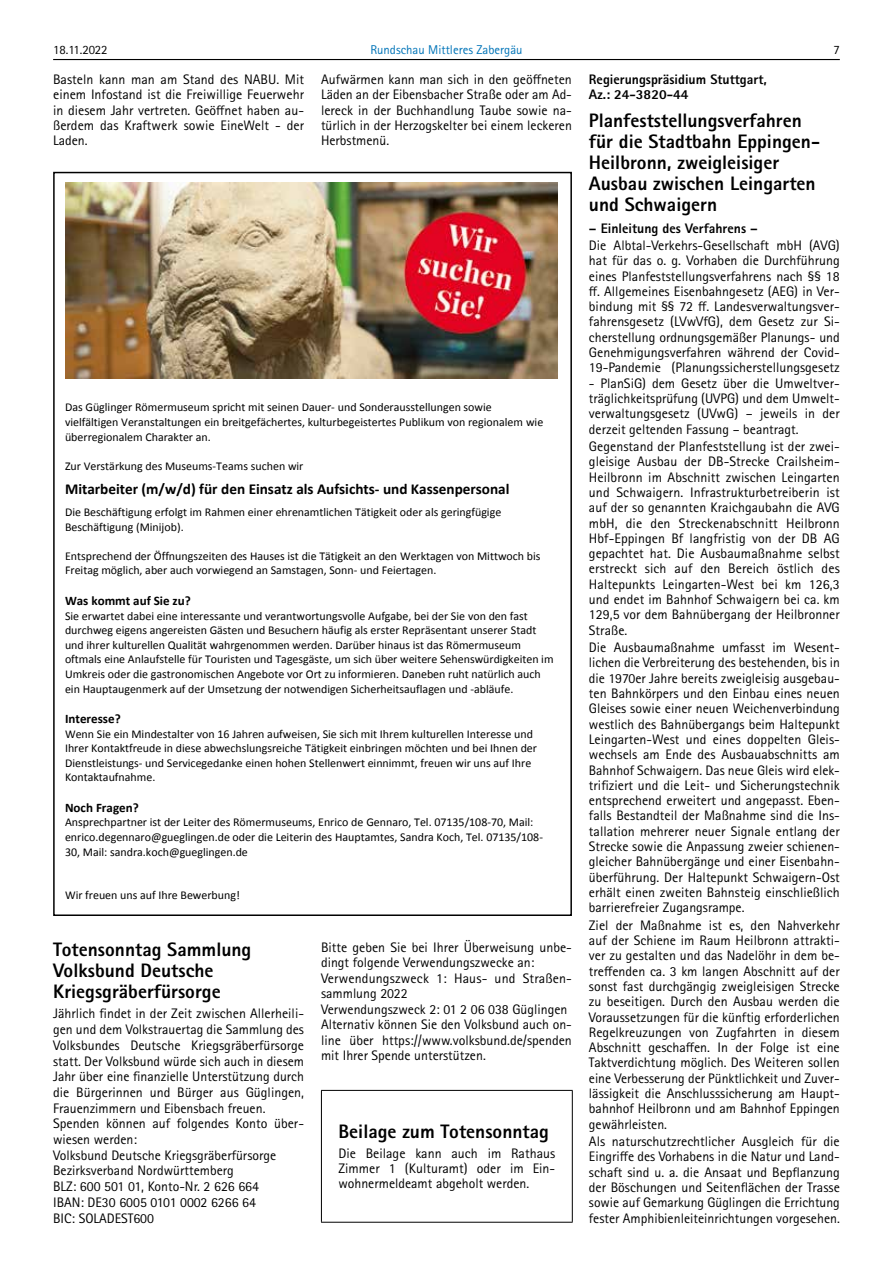
<style>
.page{position:relative;width:893px;height:1263px;background:#fff}
.page>*{position:absolute;margin:0;border:0;box-sizing:border-box;transform-origin:0 0}
.t1{font:800 19.5px/21px "Rotis Sans Serif W1 G";color:#000}
.t2{font:700 15.15px "Calibri";color:#000}
.t3{font:13.8px/15.3px "Rotis Sans Serif W1 G";color:#000;text-align:justify}
.t4{font:800 13.8px/15.3px "Rotis Sans Serif W1 G";color:#000}
.t5{font:700 13.05px "Calibri";color:#000}
.t6{font:12.75px "Rotis Sans Serif W1 G";color:#0074b8}
.t7{font:12.75px "Rotis Sans Serif W1 G";color:#000}
.t8{font:12px/14.5px "Calibri";color:#000}
</style>
<div class="page">
<hr style="left:53px;top:59px;width:787px;height:1px;background:#000">
<img style="left:65px;top:182px;width:493px;height:197px">
<hr style="left:321px;top:1090px;width:252px;height:1px;background:#000">
<hr style="left:321px;top:1091px;width:1px;height:131px;background:#000">
<hr style="left:572px;top:1091px;width:1px;height:131px;background:#000">
<hr style="left:321px;top:1222px;width:252px;height:1px;background:#000">
<p class="t7" style="left:53px;top:42px;width:56px">18.11.2022</p>
<p class="t6" style="left:370px;top:42px;width:154px">Rundschau Mittleres Zabergäu</p>
<p class="t7" style="left:833px;top:42px;width:8px">7</p>
<p class="t3" style="left:53px;top:72px;width:252px">Basteln kann man am Stand des NABU. Mit einem Infostand ist die Freiwillige Feuerwehr in diesem Jahr vertreten. Geöffnet haben au&shy;ßerdem das Kraftwerk sowie EineWelt - der Laden.</p>
<p class="t3" style="left:321px;top:72px;width:252px">Aufwärmen kann man sich in den geöffneten Läden an der Eibensbacher Straße oder am Ad&shy;lereck in der Buchhandlung Taube sowie na&shy;türlich in der Herzogskelter bei einem leckeren Herbstmenü.</p>
<p class="t4" style="left:589px;top:72px;width:179px">Regierungspräsidium Stuttgart,<br>Az.: 24-3820-44</p>
<h1 class="t1" style="left:589px;top:109px;width:233px">Planfeststellungsverfahren für die Stadtbahn Eppingen-<br>Heilbronn, zweigleisiger<br>Ausbau zwischen Leingarten und Schwaigern</h1>
<p class="t4" style="left:589px;top:220px;width:170px">– Einleitung des Verfahrens –</p>
<p class="t3" style="left:589px;top:238px;width:252px">Die Albtal-Verkehrs-Gesellschaft mbH (AVG) hat für das o. g. Vorhaben die Durchführung eines Planfeststellungsverfahrens nach §§ 18 ff. Allgemeines Eisenbahngesetz (AEG) in Ver&shy;bindung mit §§ 72 ff. Landesverwaltungsver&shy;fahrensgesetz (LVwVfG), dem Gesetz zur Si&shy;cherstellung ordnungsgemäßer Planungs- und Genehmigungsverfahren während der Covid-19-Pandemie (Planungssicherstellungsgesetz</p>
<p class="t3" style="left:589px;top:375px;width:252px">- PlanSiG) dem Gesetz über die Umweltver&shy;träglichkeitsprüfung (UVPG) und dem Umwelt&shy;verwaltungsgesetz (UVwG) – jeweils in der derzeit geltenden Fassung – beantragt.</p>
<p class="t3" style="left:589px;top:439px;width:252px">Gegenstand der Planfeststellung ist der zwei&shy;gleisige Ausbau der DB-Strecke Crailsheim-Heilbronn im Abschnitt zwischen Leingarten und Schwaigern. Infrastrukturbetreiberin ist auf der so genannten Kraichgaubahn die AVG mbH, die den Streckenabschnitt Heilbronn Hbf-Eppingen Bf langfristig von der DB AG gepachtet hat. Die Ausbaumaßnahme selbst erstreckt sich auf den Bereich östlich des Haltepunkts Leingarten-West bei km 126,3 und endet im Bahnhof Schwaigern bei ca. km 129,5 vor dem Bahnübergang der Heilbronner Straße.</p>
<p class="t3" style="left:589px;top:640px;width:252px">Die Ausbaumaßnahme umfasst im Wesent&shy;lichen die Verbreiterung des bestehenden, bis in die 1970er Jahre bereits zweigleisig ausgebau&shy;ten Bahnkörpers und den Einbau eines neuen Gleises sowie einer neuen Weichenverbindung westlich des Bahnübergangs beim Haltepunkt Leingarten-West und eines doppelten Gleis&shy;wechsels am Ende des Ausbauabschnitts am Bahnhof Schwaigern. Das neue Gleis wird elek&shy;trifiziert und die Leit- und Sicherungstechnik entsprechend erweitert und angepasst. Eben&shy;falls Bestandteil der Maßnahme sind die Ins&shy;tallation mehrerer neuer Signale entlang der Strecke sowie die Anpassung zweier schienen&shy;gleicher Bahnübergänge und einer Eisenbahn&shy;überführung. Der Haltepunkt Schwaigern-Ost erhält einen zweiten Bahnsteig einschließlich barrierefreier Zugangsrampe.</p>
<p class="t3" style="left:589px;top:917px;width:252px">Ziel der Maßnahme ist es, den Nahverkehr auf der Schiene im Raum Heilbronn attrakti&shy;ver zu gestalten und das Nadelöhr in dem be&shy;treffenden ca. 3 km langen Abschnitt auf der sonst fast durchgängig zweigleisigen Strecke zu beseitigen. Durch den Ausbau werden die Voraussetzungen für die künftig erforderlichen Regelkreuzungen von Zugfahrten in diesem Abschnitt geschaffen. In der Folge ist eine Taktverdichtung möglich. Des Weiteren sollen eine Verbesserung der Pünktlichkeit und Zuver&shy;lässigkeit die Anschlusssicherung am Haupt&shy;bahnhof Heilbronn und am Bahnhof Eppingen gewährleisten.</p>
<p class="t3" style="left:589px;top:1134px;width:252px">Als naturschutzrechtlicher Ausgleich für die Eingriffe des Vorhabens in die Natur und Land&shy;schaft sind u. a. die Ansaat und Bepflanzung der Böschungen und Seitenflächen der Trasse sowie auf Gemarkung Güglingen die Errichtung fester Amphibienleiteinrichtungen vorgesehen.</p>
<p class="t8" style="left:65px;top:400px;width:480px">Das Güglinger Römermuseum spricht mit seinen Dauer- und Sonderausstellungen sowie vielfältigen Veranstaltungen ein breitgefächertes, kulturbegeistertes Publikum von regionalem wie überregionalem Charakter an.</p>
<p class="t8" style="left:65px;top:458px;width:240px">Zur Verstärkung des Museums-Teams suchen wir</p>
<p class="t2" style="left:65px;top:478px;width:446px">Mitarbeiter (m/w/d) für den Einsatz als Aufsichts- und Kassenpersonal</p>
<p class="t8" style="left:65px;top:504px;width:438px">Die Beschäftigung erfolgt im Rahmen einer ehrenamtlichen Tätigkeit oder als geringfügige<br>Beschäftigung (Minijob).</p>
<p class="t8" style="left:65px;top:548px;width:477px">Entsprechend der Öffnungszeiten des Hauses ist die Tätigkeit an den Werktagen von Mittwoch bis<br>Freitag möglich, aber auch vorwiegend an Samstagen, Sonn- und Feiertagen.</p>
<p class="t5" style="left:65px;top:591px;width:127px">Was kommt auf Sie zu?</p>
<p class="t8" style="left:65px;top:608px;width:490px">Sie erwartet dabei eine interessante und verantwortungsvolle Aufgabe, bei der Sie von den fast durchweg eigens angereisten Gästen und Besuchern häufig als erster Repräsentant unserer Stadt und ihrer kulturellen Qualität wahrgenommen werden. Darüber hinaus ist das Römermuseum oftmals eine Anlaufstelle für Touristen und Tagesgäste, um sich über weitere Sehenswürdigkeiten im Umkreis oder die gastronomischen Angebote vor Ort zu informieren. Daneben ruht natürlich auch ein Hauptaugenmerk auf der Umsetzung der notwendigen Sicherheitsauflagen und -abläufe.</p>
<p class="t5" style="left:65px;top:709px;width:57px">Interesse?</p>
<p class="t8" style="left:65px;top:726px;width:473px">Wenn Sie ein Mindestalter von 16 Jahren aufweisen, Sie sich mit Ihrem kulturellen Interesse und Ihrer Kontaktfreude in diese abwechslungsreiche Tätigkeit einbringen möchten und bei Ihnen der Dienstleistungs- und Servicegedanke einen hohen Stellenwert einnimmt, freuen wir uns auf Ihre Kontaktaufnahme.</p>
<p class="t5" style="left:65px;top:798px;width:75px">Noch Fragen?</p>
<p class="t8" style="left:65px;top:815px;width:479px">Ansprechpartner ist der Leiter des Römermuseums, Enrico de Gennaro, Tel. 07135/108-70, Mail: enrico.degennaro@gueglingen.de oder die Leiterin des Hauptamtes, Sandra Koch, Tel. 07135/108-<br>30, Mail: sandra.koch@gueglingen.de</p>
<p class="t8" style="left:65px;top:888px;width:176px">Wir freuen uns auf Ihre Bewerbung!</p>
<p class="t3" style="left:321px;top:939px;width:252px;text-align:left">Bitte geben Sie bei Ihrer Überweisung unbe&shy;dingt folgende Verwendungszwecke an:<br>Verwendungszweck 1: Haus- und Straßen&shy;sammlung 2022<br>Verwendungszweck 2: 01 2 06 038 Güglingen Alternativ können Sie den Volksbund auch on&shy;line über https://www.volksbund.de/spenden mit Ihrer Spende unterstützen.</p>
<h1 class="t1" style="left:53px;top:938px;width:200px;line-height:21.5px">Totensonntag Sammlung<br>Volksbund Deutsche<br>Kriegsgräberfürsorge</h1>
<p class="t3" style="left:53px;top:1006px;width:252px;line-height:15.8px;text-align:left">Jährlich findet in der Zeit zwischen Allerheili&shy;gen und dem Volkstrauertag die Sammlung des Volksbundes Deutsche Kriegsgräberfürsorge statt. Der Volksbund würde sich auch in diesem Jahr über eine finanzielle Unterstützung durch die Bürgerinnen und Bürger aus Güglingen, Frauenzimmern und Eibensbach freuen.<br>Spenden können auf folgendes Konto über&shy;wiesen werden:<br>Volksbund Deutsche Kriegsgräberfürsorge Bezirksverband Nordwürttemberg<br>BLZ: 600 501 01, Konto-Nr. 2 626 664<br>IBAN: DE30 6005 0101 0002 6266 64<br>BIC: SOLADEST600</p>
<h1 class="t1" style="left:338px;top:1121px;width:212px">Beilage zum Totensonntag</h1>
<p class="t3" style="left:338px;top:1145px;width:218px">Die Beilage kann auch im Rathaus Zimmer 1 (Kulturamt) oder im Ein&shy;wohnermeldeamt abgeholt werden.</p>
</div>
